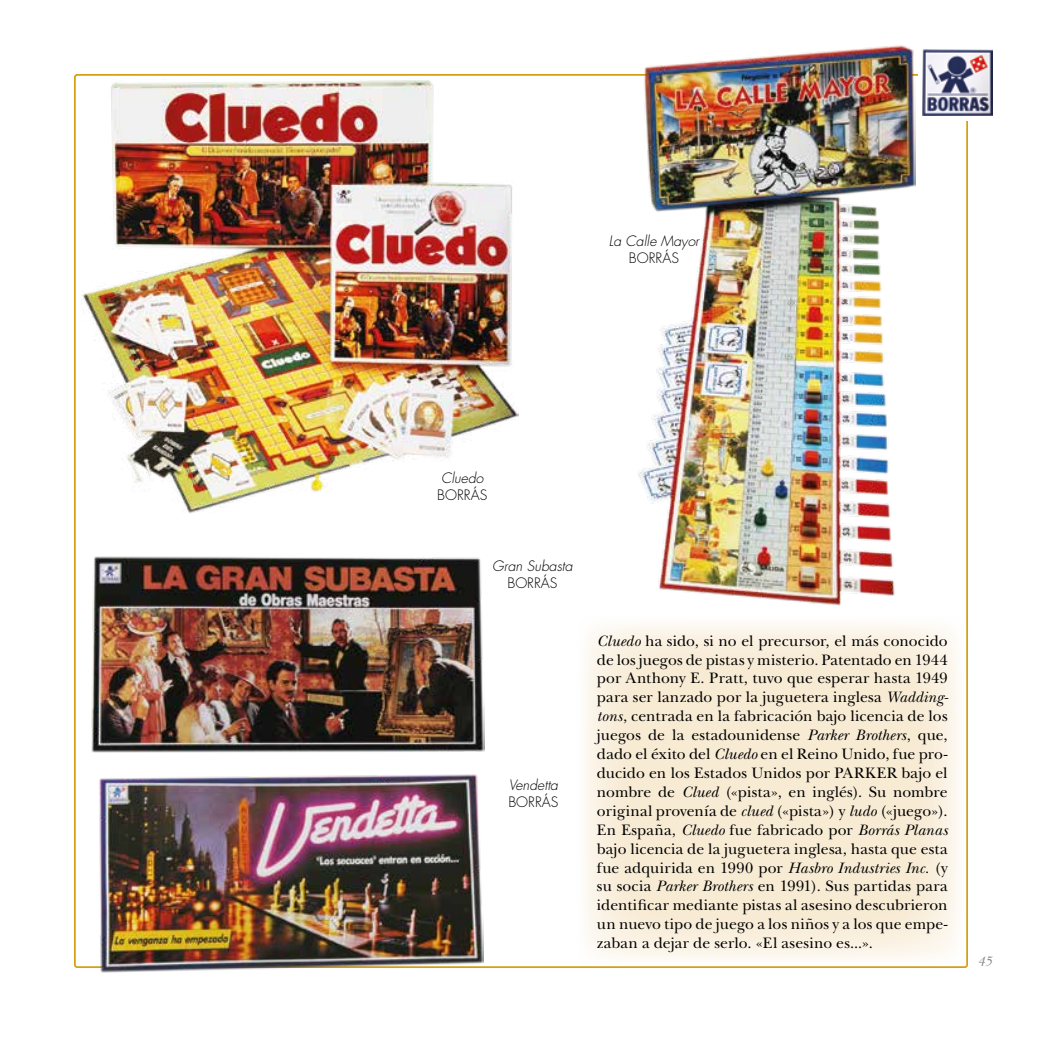
<style>
.page{position:relative;width:1042px;height:1042px;background:#fff}
.page>*{position:absolute;margin:0;border:0;box-sizing:border-box;transform-origin:0 0}
.t1{font:15.75px/18.9px "New Baskerville Std";letter-spacing:.005em;color:#000;text-align:justify}
.t2{font:italic 300 14px "Futura Std";color:#000}
.t3{font:300 14px "Futura Std";color:#000}
.t4{font:italic 14px "New Baskerville Std";color:#878787}
.s1{font-style:italic}
</style>
<div class="page">
<svg style="left:922px;top:49px;width:71px;height:67px"></svg>
<img style="left:923px;top:50px;width:69px;height:66px">
<svg style="left:577px;top:615px;width:390px;height:353px;background:#f9eedb"></svg>
<img style="left:82px;top:80px;width:437px;height:433px">
<img style="left:98px;top:774px;width:385px;height:198px">
<img style="left:91px;top:556px;width:393px;height:196px">
<img style="left:637px;top:45px;width:279px;height:560px">
<p class="t2" style="left:609px;top:232px;width:92px">La Calle Mayor</p>
<p class="t3" style="left:629px;top:249px;width:52px">BORRÁS</p>
<p class="t2" style="left:441px;top:469px;width:44px">Cluedo</p>
<p class="t3" style="left:437px;top:486px;width:52px">BORRÁS</p>
<p class="t2" style="left:492px;top:557px;width:82px">Gran Subasta</p>
<p class="t3" style="left:507px;top:574px;width:52px">BORRÁS</p>
<p class="t2" style="left:509px;top:776px;width:51px">Vendetta</p>
<p class="t3" style="left:508px;top:793px;width:52px">BORRÁS</p>
<p class="t1" style="left:597px;top:631px;width:353px"><span class="s1">Cluedo</span> ha sido, si no el precursor, el más conocido de los juegos de pistas y misterio. Patentado en 1944 por Anthony E. Pratt, tuvo que esperar hasta 1949 para ser lanzado por la juguetera inglesa <span class="s1">Wadding&shy;tons</span>, centrada en la fabricación bajo licencia de los juegos de la estadounidense <span class="s1">Parker Brothers</span>, que, dado el éxito del <span class="s1">Cluedo</span> en el Reino Unido, fue pro&shy;ducido en los Estados Unidos por PARKER bajo el nombre de <span class="s1">Clued</span> («pista», en inglés). Su nombre original provenía de <span class="s1">clued</span> («pista») y <span class="s1">ludo</span> («juego»).<br>En España, <span class="s1">Cluedo</span> fue fabricado por <span class="s1">Borrás Planas </span>bajo licencia de la juguetera inglesa, hasta que esta fue adquirida en 1990 por <span class="s1">Hasbro Industries Inc.</span> (y su socia <span class="s1">Parker Brothers</span> en 1991). Sus partidas para identificar mediante pistas al asesino descubrieron un nuevo tipo de juego a los niños y a los que empe&shy;zaban a dejar de serlo. «El asesino es...».</p>
<p class="t4" style="left:977px;top:953px;width:16px">45</p>
</div>
